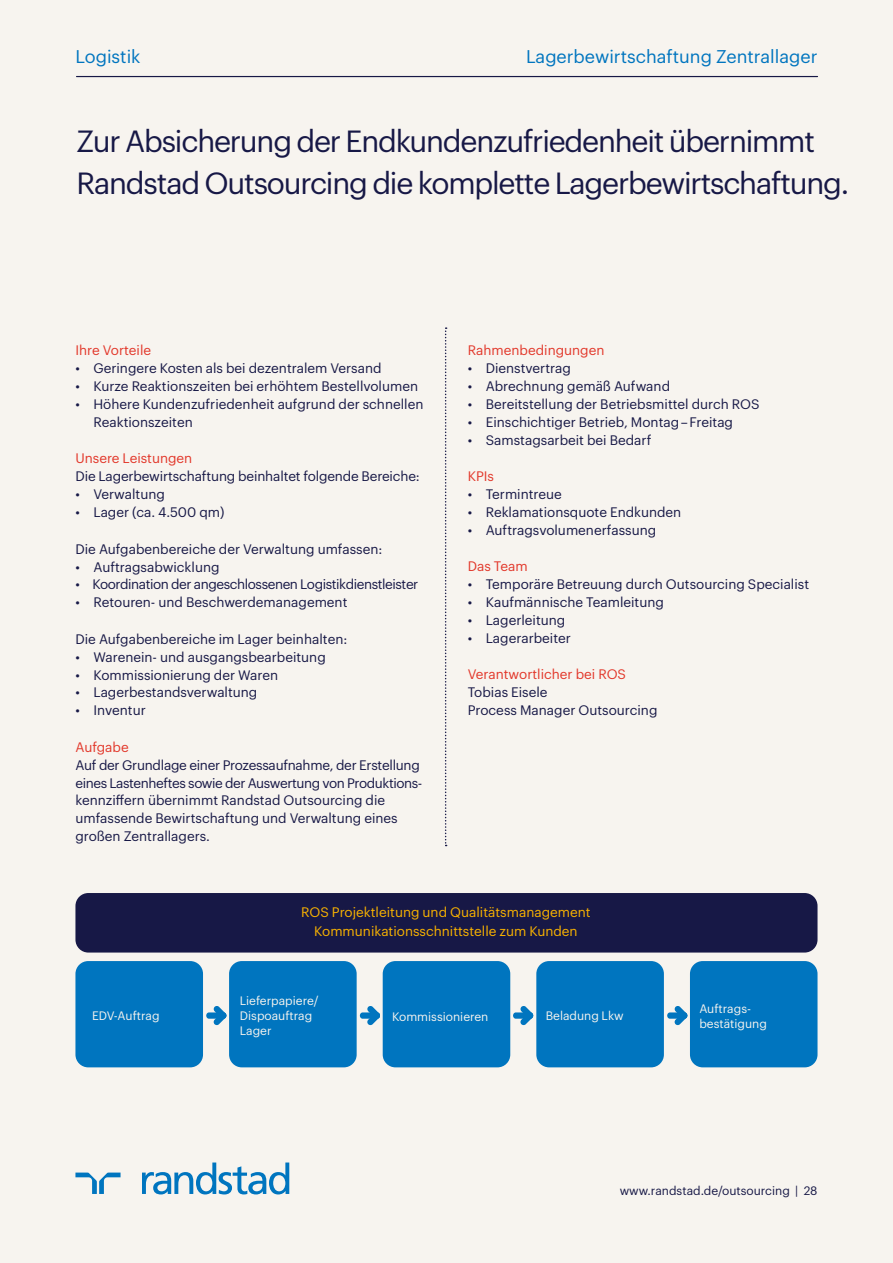
<style>
.page{position:relative;width:893px;height:1263px;background:#f7f4ef}
.page>*{position:absolute;margin:0;border:0;box-sizing:border-box;transform-origin:0 0}
.t1{font:30px/42px "Graphik LCG";letter-spacing:-.04em;color:#171846}
.t2{font:18px "Graphik LCG";color:#0075bf}
.t3{font:13.5px/18px "Graphik LCG";color:#171846}
.t4{font:13.5px "Graphik LCG";color:#e2372a}
.t5{font:13.5px/18.8px "Graphik LCG";color:#fab300;text-align:center}
.t6{font:13.5px "Graphik LCG";letter-spacing:-.03em;color:#171846}
.t7{font:12px/15px "Graphik LCG";color:#f7f4ef}
.t8{font:12px "Graphik LCG";color:#171846}
</style>
<div class="page">
<hr style="left:77px;top:76px;width:740px;height:1px;background:#171846">
<svg style="left:213px;top:1006px;width:14px;height:19px"></svg>
<div style="left:206px;top:1012px;width:20px;height:7px;background:#0075bf;border-radius:3px"></div>
<div style="left:75px;top:961px;width:128px;height:106px;background:#0075bf;border-radius:13px"></div>
<div style="left:229px;top:961px;width:128px;height:106px;background:#0075bf;border-radius:13px"></div>
<div style="left:536px;top:961px;width:128px;height:106px;background:#0075bf;border-radius:13px"></div>
<div style="left:690px;top:961px;width:127px;height:106px;background:#0075bf;border-radius:13px"></div>
<div style="left:383px;top:961px;width:127px;height:106px;background:#0075bf;border-radius:13px"></div>
<div style="left:75px;top:893px;width:742px;height:59px;background:#171846;border-radius:13px"></div>
<svg style="left:445px;top:327px;width:2px;height:519px"></svg>
<svg style="left:367px;top:1006px;width:11px;height:19px"></svg>
<div style="left:360px;top:1012px;width:20px;height:7px;background:#0075bf;border-radius:3px"></div>
<svg style="left:520px;top:1006px;width:11px;height:19px"></svg>
<div style="left:513px;top:1012px;width:20px;height:7px;background:#0075bf;border-radius:3px"></div>
<svg style="left:674px;top:1006px;width:14px;height:19px"></svg>
<div style="left:667px;top:1012px;width:20px;height:7px;background:#0075bf;border-radius:3px"></div>
<svg style="left:75px;top:1172px;width:46px;height:22px"></svg>
<svg style="left:142px;top:1162px;width:147px;height:32px"></svg>
<h2 class="t2" style="left:75px;top:43px;width:67px">Logistik</h2>
<h2 class="t2" style="left:526px;top:43px;width:293px">Lagerbewirtschaftung Zentrallager</h2>
<h1 class="t1" style="left:77px;top:118px;width:774px">Zur Absicherung der Endkundenzufriedenheit übernimmt<br>Randstad Outsourcing die komplette Lagerbewirtschaftung.</h1>
<p class="t4" style="left:75px;top:340px;width:77px">Ihre Vorteile</p>
<p class="t3" style="left:75px;top:358px;width:308px">• Geringere Kosten als bei dezentralem Versand</p>
<p class="t3" style="left:75px;top:376px;width:344px">• Kurze Reaktionszeiten bei erhöhtem Bestellvolumen</p>
<p class="t3" style="left:93px;top:394px;width:331px;text-indent:-18px">• Höhere Kundenzufriedenheit aufgrund der schnellen<br>Reaktionszeiten</p>
<p class="t4" style="left:75px;top:448px;width:118px">Unsere Leistungen</p>
<p class="t3" style="left:75px;top:466px;width:346px">Die Lagerbewirtschaftung beinhaltet folgende Bereiche:</p>
<p class="t3" style="left:75px;top:484px;width:91px">• Verwaltung</p>
<p class="t3" style="left:75px;top:502px;width:150px">• Lager (ca. 4.500 qm)</p>
<p class="t3" style="left:75px;top:538px;width:308px">Die Aufgabenbereiche der Verwaltung umfassen:</p>
<p class="t3" style="left:75px;top:556px;width:146px">• Auftragsabwicklung</p>
<p class="t6" style="left:75px;top:574px;width:344px">• Koordination der angeschlossenen Logistikdienstleister</p>
<p class="t3" style="left:75px;top:592px;width:274px">• Retouren- und Beschwerdemanagement</p>
<p class="t3" style="left:75px;top:628px;width:273px">Die Aufgabenbereiche im Lager beinhalten:</p>
<p class="t3" style="left:75px;top:646px;width:252px">• Warenein- und ausgangsbearbeitung</p>
<p class="t3" style="left:75px;top:664px;width:204px">• Kommissionierung der Waren</p>
<p class="t3" style="left:75px;top:682px;width:183px">• Lagerbestandsverwaltung</p>
<p class="t3" style="left:75px;top:700px;width:72px">• Inventur</p>
<p class="t4" style="left:75px;top:736px;width:55px">Aufgabe</p>
<p class="t3" style="left:75px;top:754px;width:347px">Auf der Grundlage einer Prozessaufnahme, der Erstellung eines Lastenheftes sowie der Auswertung von Produktions&shy;kennziffern übernimmt Randstad Outsourcing die umfassende Bewirtschaftung und Verwaltung eines großen Zentrallagers.</p>
<p class="t4" style="left:468px;top:340px;width:138px">Rahmenbedingungen</p>
<p class="t3" style="left:468px;top:358px;width:105px">• Dienstvertrag</p>
<p class="t3" style="left:468px;top:376px;width:204px">• Abrechnung gemäß Aufwand</p>
<p class="t3" style="left:468px;top:394px;width:293px">• Bereitstellung der Betriebsmittel durch ROS</p>
<p class="t3" style="left:468px;top:412px;width:267px">• Einschichtiger Betrieb, Montag – Freitag</p>
<p class="t3" style="left:468px;top:430px;width:185px">• Samstagsarbeit bei Bedarf</p>
<p class="t4" style="left:468px;top:466px;width:28px">KPIs</p>
<p class="t3" style="left:468px;top:484px;width:96px">• Termintreue</p>
<p class="t3" style="left:468px;top:502px;width:215px">• Reklamationsquote Endkunden</p>
<p class="t3" style="left:468px;top:520px;width:190px">• Auftragsvolumenerfassung</p>
<p class="t4" style="left:468px;top:556px;width:62px">Das Team</p>
<p class="t3" style="left:468px;top:574px;width:343px">• Temporäre Betreuung durch Outsourcing Specialist</p>
<p class="t3" style="left:468px;top:592px;width:198px">• Kaufmännische Teamleitung</p>
<p class="t3" style="left:468px;top:610px;width:99px">• Lagerleitung</p>
<p class="t3" style="left:468px;top:628px;width:105px">• Lagerarbeiter</p>
<p class="t4" style="left:468px;top:664px;width:160px">Verantwortlicher bei ROS</p>
<p class="t3" style="left:468px;top:682px;width:191px">Tobias Eisele<br>Process Manager Outsourcing</p>
<p class="t7" style="left:92px;top:1007px;width:69px">EDV-Auftrag</p>
<p class="t5" style="left:301px;top:901px;width:291px">ROS Projektleitung und Qualitätsmanagement<br>Kommunikationsschnittstelle zum Kunden</p>
<p class="t7" style="left:240px;top:992px;width:80px">Lieferpapiere/<br>Dispoauftrag<br>Lager</p>
<p class="t7" style="left:392px;top:1008px;width:98px">Kommissionieren</p>
<p class="t7" style="left:546px;top:1007px;width:80px">Beladung Lkw</p>
<p class="t7" style="left:699px;top:1000px;width:69px">Auftrags&shy;bestätigung</p>
<p class="t8" style="left:620px;top:1182px;width:199px">www.randstad.de/outsourcing | 28</p>
</div>
